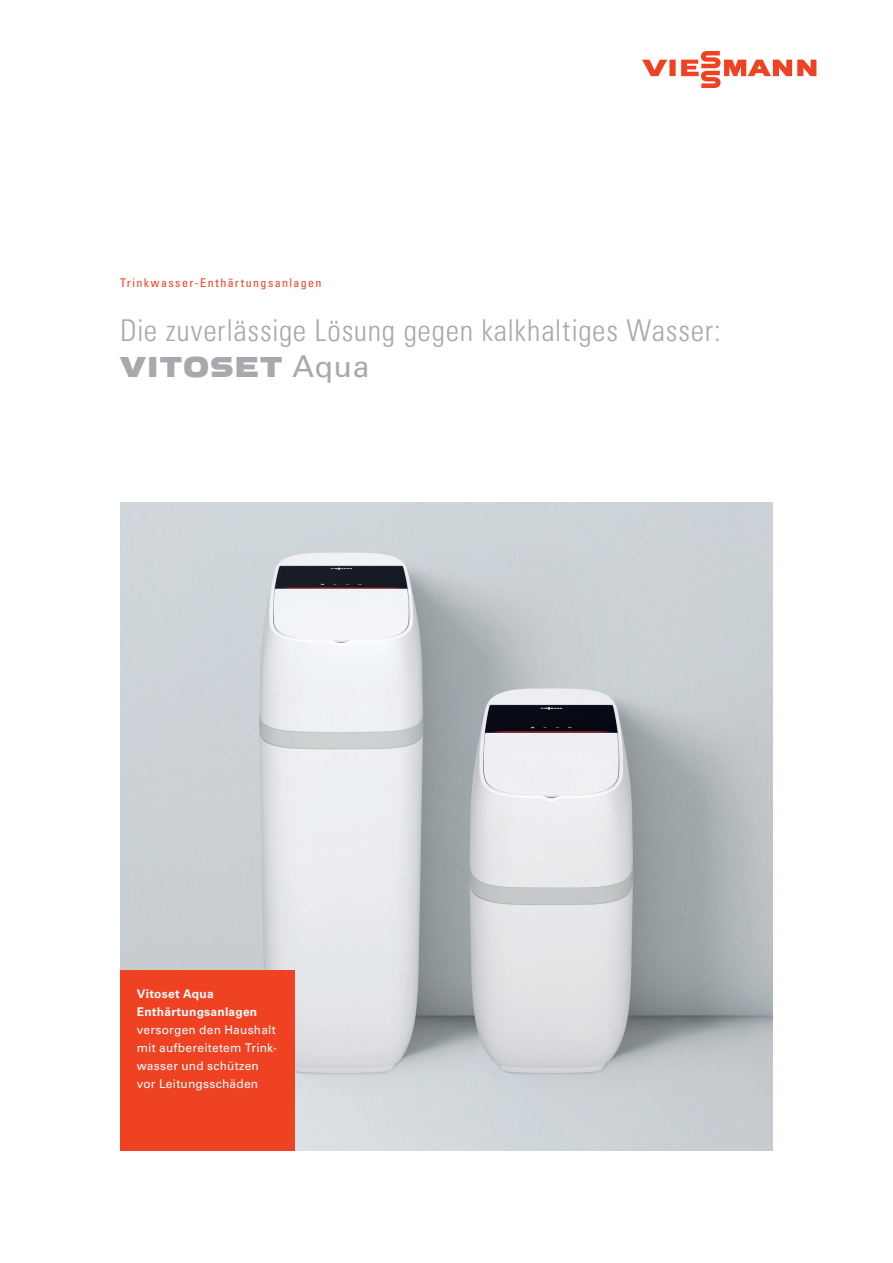
<style>
.page{position:relative;width:893px;height:1263px;background:#fff}
.page>*{position:absolute;margin:0;border:0;box-sizing:border-box;transform-origin:0 0}
.t1{font:30px "Univers LTCYR 47 Light Cond";letter-spacing:.02em;color:#a8a9ad}
.t2{font:700 30px "Viessmann Wide";letter-spacing:.025em;color:#a8a9ad}
.t3{font:12px/18px "Univers LTCYR 55 Roman";letter-spacing:.015em;color:#fff}
.t4{font:condensed 12px "Univers LTCYR 57";letter-spacing:.115em;color:#ef4222}
.t5{font:700 12px/18px "Univers LTCYR 65";letter-spacing:.02em;color:#fff}
.s1{font-family:"Univers LTCYR 55 Roman";font-weight:400}
</style>
<div class="page">
<img style="left:120px;top:503px;width:653px;height:648px">
<div style="left:120px;top:971px;width:174px;height:180px;background:#ef4222"></div>
<svg style="left:642px;top:51px;width:174px;height:37px"></svg>
<p class="t4" style="left:120px;top:277px;width:203px">Trinkwasser-Enthärtungsanlagen</p>
<h1 class="t1" style="left:120px;top:313px;width:602px">Die zuverlässige Lösung gegen kalkhaltiges Wasser:</h1>
<h1 class="t2" style="left:120px;top:347px;width:251px">VITOSET <span class="s1">Aqua</span></h1>
<p class="t5" style="left:137px;top:986px;width:122px">Vitoset Aqua<br>Enthärtungsanlagen</p>
<p class="t3" style="left:137px;top:1021px;width:142px">versorgen den Haushalt mit auf bereitetem Trink&shy;wasser und schützen vor Leitungsschäden</p>
</div>
